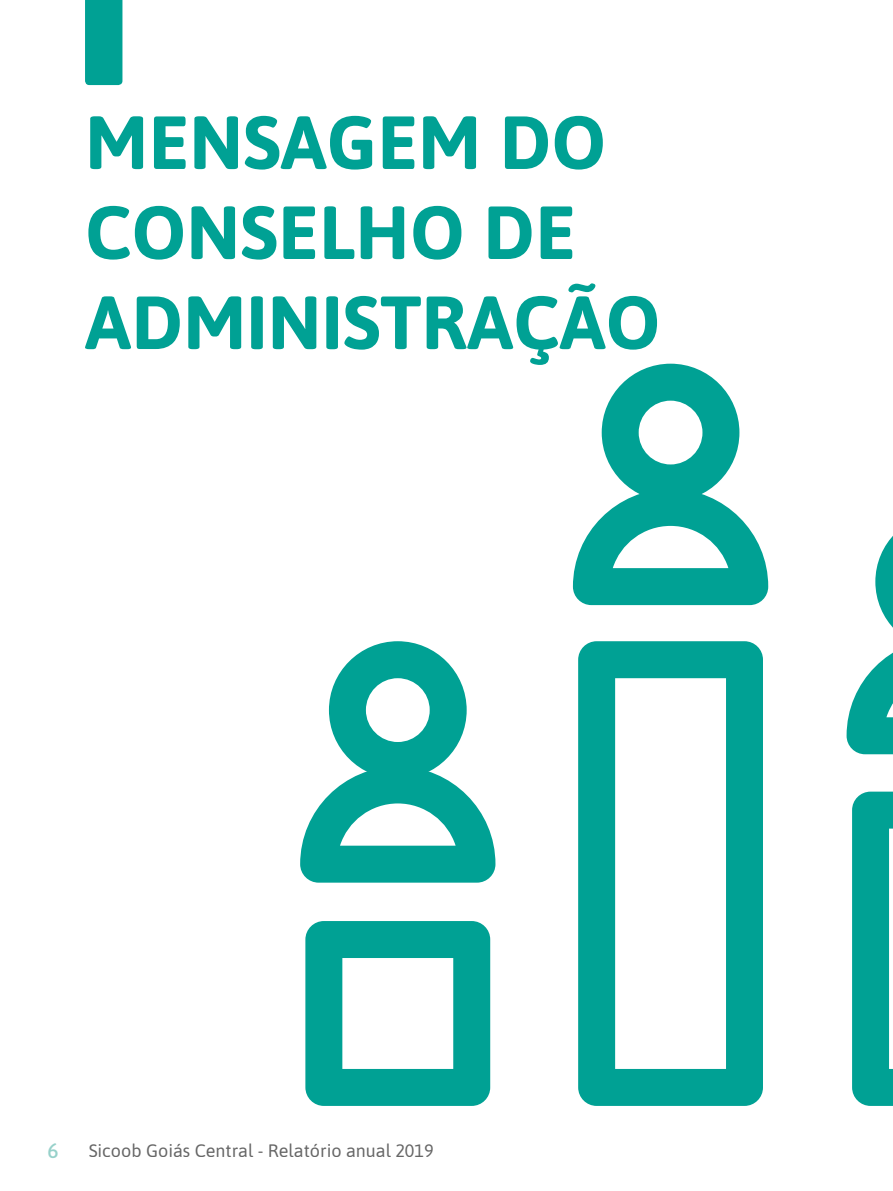
<style>
.page{position:relative;width:893px;height:1191px;background:#fff}
.page>*{position:absolute;margin:0;border:0;box-sizing:border-box;transform-origin:0 0}
.t1{font:700 75px/90px "Asap";color:#00a194}
.t2{font:500 21px "Asap";color:#97d1ca}
.t3{font:18px "Asap";color:#000}
</style>
<div class="page">
<div style="left:85px;top:0;width:37px;height:85px;background:#00a194"></div>
<svg style="left:300px;top:641px;width:195px;height:241px"></svg>
<svg style="left:573px;top:364px;width:195px;height:241px"></svg>
<svg style="left:847px;top:536px;width:46px;height:218px"></svg>
<svg style="left:578px;top:641px;width:185px;height:465px"></svg>
<svg style="left:305px;top:921px;width:185px;height:185px"></svg>
<svg style="left:852px;top:791px;width:41px;height:315px;background:#16a99d"></svg>
<h1 class="t1" style="left:85px;top:94px;width:577px">MENSAGEM DO<br>CONSELHO DE<br>ADMINISTRAÇÃO</h1>
<p class="t2" style="left:48px;top:1135px;width:13px">6</p>
<p class="t3" style="left:88px;top:1137px;width:347px">Sicoob Goiás Central - Relatório anual 2019</p>
</div>
